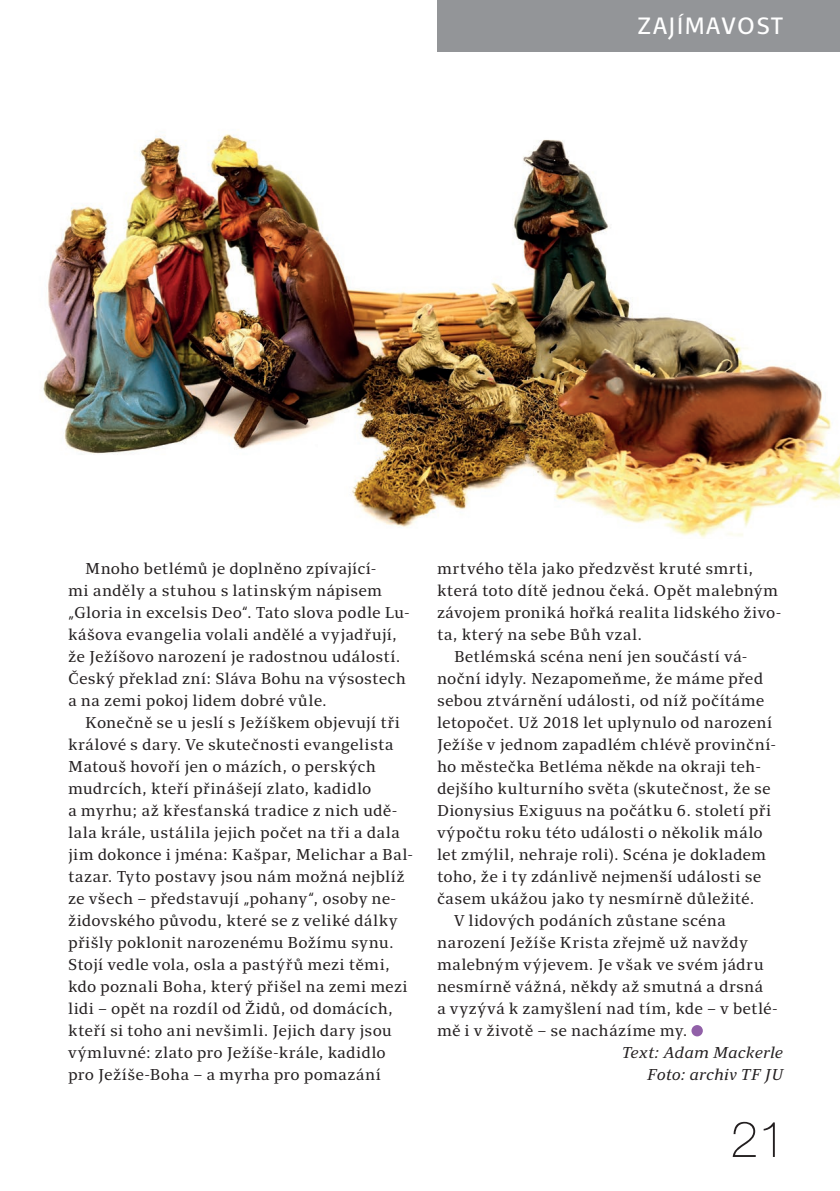
<style>
.page{position:relative;width:840px;height:1191px;background:#fff}
.page>*{position:absolute;margin:0;border:0;box-sizing:border-box;transform-origin:0 0}
.t1{font:100 50px "Helvetica Neue LT Pro";color:#231f20}
.t2{font:24px "Clara Sans";letter-spacing:.05em;color:#fff}
.t3{font:16px/22px "Clara Serif";letter-spacing:.015em;color:#231f20}
.t4{font:italic 16px/22px "Clara Serif";letter-spacing:.01em;color:#231f20;text-align:right}
</style>
<div class="page">
<div style="left:437px;top:0;width:402px;height:51px;background:#939598"></div>
<div style="left:691px;top:1025px;width:11px;height:11px;background:#9160a8;border-radius:50%"></div>
<img style="left:43px;top:134px;width:796px;height:404px">
<h2 class="t2" style="left:637px;top:13px;width:147px">ZAJÍMAVOST</h2>
<p class="t3" style="left:68px;top:558px;width:343px;text-indent:17px">Mnoho betlémů je doplněno zpívající-<br>mi anděly a stuhou s latinským nápisem „Gloria in excelsis Deo“. Tato slova podle Lu&shy;kášova evangelia volali andělé a vyjadřují, že Ježíšovo narození je radostnou událostí.<br>Český překlad zní: Sláva Bohu na výsostech a na zemi pokoj lidem dobré vůle.</p>
<p class="t3" style="left:68px;top:712px;width:346px;text-indent:17px">Konečně se u jeslí s Ježíškem objevují tři králové s dary. Ve skutečnosti evangelista Matouš hovoří jen o mázích, o perských mudrcích, kteří přinášejí zlato, kadidlo<br>a myrhu; až křesťanská tradice z nich udě&shy;lala krále, ustálila jejich počet na tři a dala jim dokonce i jména: Kašpar, Melichar a Bal&shy;tazar. Tyto postavy jsou nám možná nejblíž ze všech – představují „pohany“, osoby ne&shy;židovského původu, které se z veliké dálky přišly poklonit narozenému Božímu synu.<br>Stojí vedle vola, osla a pastýřů mezi těmi, kdo poznali Boha, který přišel na zemi mezi lidi – opět na rozdíl od Židů, od domácích, kteří si toho ani nevšimli. Jejich dary jsou výmluvné: zlato pro Ježíše-krále, kadidlo pro Ježíše-Boha – a myrha pro pomazání</p>
<p class="t3" style="left:437px;top:558px;width:318px">mrtvého těla jako předzvěst kruté smrti,</p>
<p class="t3" style="left:437px;top:580px;width:342px">která toto dítě jednou čeká. Opět malebným</p>
<p class="t3" style="left:437px;top:602px;width:346px">závojem proniká hořká realita lidského živo-</p>
<p class="t3" style="left:437px;top:624px;width:207px">ta, který na sebe Bůh vzal.</p>
<p class="t3" style="left:454px;top:646px;width:295px">Betlémská scéna není jen součástí vá-</p>
<p class="t3" style="left:437px;top:668px;width:328px">noční idyly. Nezapomeňme, že máme před</p>
<p class="t3" style="left:437px;top:690px;width:328px">sebou ztvárnění události, od níž počítáme</p>
<p class="t3" style="left:437px;top:712px;width:337px">letopočet. Už 2018 let uplynulo od narození</p>
<p class="t3" style="left:437px;top:734px;width:340px">Ježíše v jednom zapadlém chlévě provinční-</p>
<p class="t3" style="left:437px;top:756px;width:325px">ho městečka Betléma někde na okraji teh-</p>
<p class="t3" style="left:437px;top:778px;width:335px">dejšího kulturního světa (skutečnost, že se</p>
<p class="t3" style="left:437px;top:800px;width:335px">Dionysius Exiguus na počátku 6. století při</p>
<p class="t3" style="left:437px;top:822px;width:327px">výpočtu roku této události o několik málo</p>
<p class="t3" style="left:437px;top:844px;width:330px">let zmýlil, nehraje roli). Scéna je dokladem</p>
<p class="t3" style="left:437px;top:866px;width:325px">toho, že i ty zdánlivě nejmenší události se</p>
<p class="t3" style="left:437px;top:888px;width:319px">časem ukážou jako ty nesmírně důležité.</p>
<p class="t3" style="left:454px;top:910px;width:273px">V lidových podáních zůstane scéna</p>
<p class="t3" style="left:437px;top:932px;width:312px">narození Ježíše Krista zřejmě už navždy</p>
<p class="t3" style="left:437px;top:954px;width:328px">malebným výjevem. Je však ve svém jádru</p>
<p class="t3" style="left:437px;top:976px;width:328px">nesmírně vážná, někdy až smutná a drsná</p>
<p class="t3" style="left:437px;top:998px;width:342px">a vyzývá k zamyšlení nad tím, kde – v betlé-</p>
<p class="t3" style="left:437px;top:1020px;width:252px">mě i v životě – se nacházíme my.</p>
<p class="t4" style="left:621px;top:1042px;width:163px">Text: Adam Mackerle<br>Foto: archiv TF JU</p>
<h1 class="t1" style="left:730px;top:1110px;width:57px">21</h1>
</div>
